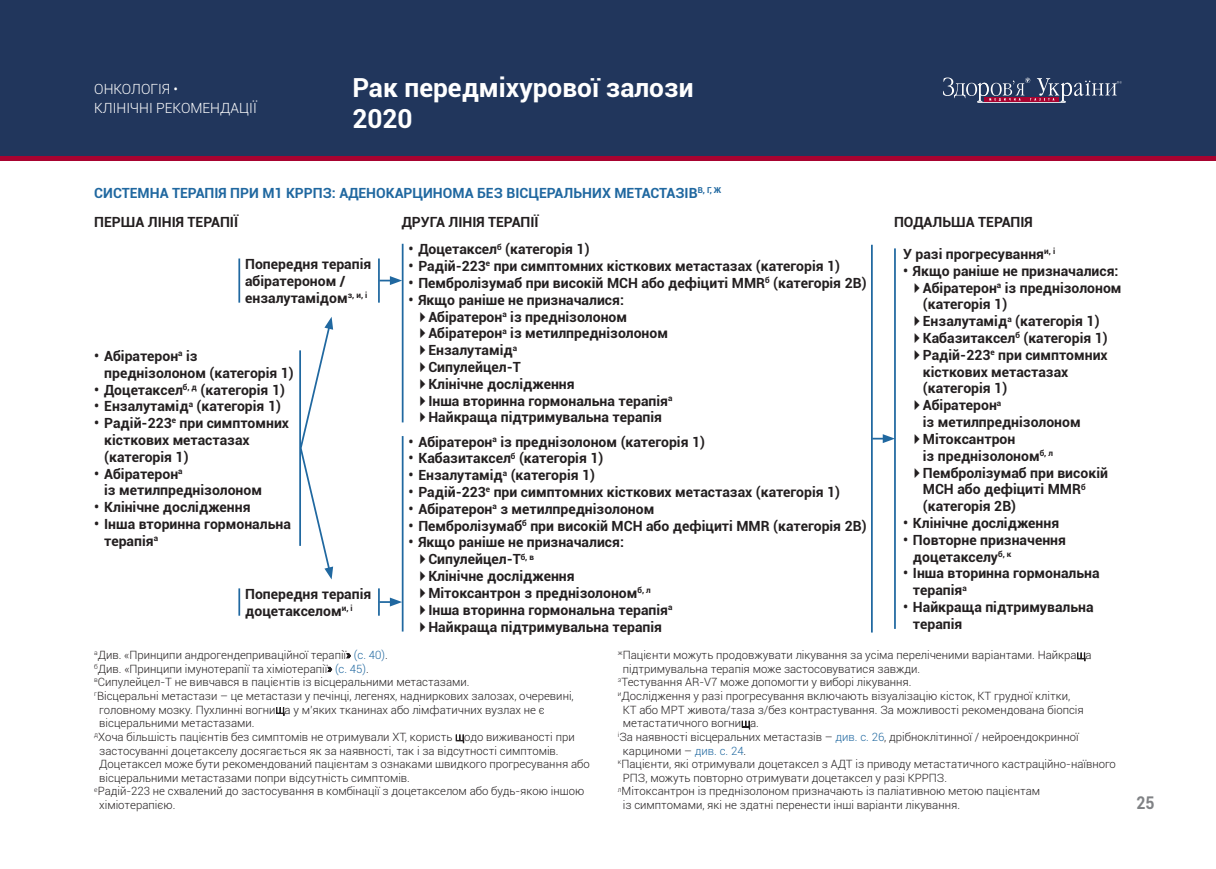
<style>
.page{position:relative;width:1216px;height:869px;background:#fff}
.page>*{position:absolute;margin:0;border:0;box-sizing:border-box;transform-origin:0 0}
.t1{font:700 26.25px/31.5px "Roboto";color:#fff}
.t2{font:700 17.5px "Roboto";color:#808285;scale:.9 1}
.txt-2{font:700 14px/16.8px "Roboto";color:#231f20}
.txt-2_subtitle-1{font:700 14px "Roboto";color:#2068a0}
.t3{font:300 14px/19.2px "Roboto";color:#fff}
.txt-1_list-1{font:300 11.38px/13.7px "Roboto";color:#231f20}
.s1{font-family:"PF Din Text Pro";font-weight:300}
.s2{font-weight:100}
.s3{color:#2068a0}
</style>
<div class="page">
<div style="left:0;top:0;width:1215px;height:156px;background:#21365c"></div>
<svg style="left:943px;top:77px;width:178px;height:25px"></svg>
<div style="left:0;top:156px;width:1215px;height:5px;background:#a80330"></div>
<svg style="left:346px;top:653px;width:4px;height:4px"></svg>
<svg style="left:328px;top:666px;width:4px;height:5px"></svg>
<svg style="left:276px;top:707px;width:8px;height:8px"></svg>
<svg style="left:456px;top:734px;width:8px;height:8px"></svg>
<svg style="left:1077px;top:652px;width:8px;height:8px"></svg>
<svg style="left:742px;top:720px;width:7px;height:9px"></svg>
<hr style="left:238px;top:258px;width:2px;height:44px;background:#2068a0">
<hr style="left:238px;top:588px;width:2px;height:27px;background:#2068a0">
<hr style="left:402px;top:244px;width:1px;height:178px;background:#2068a0">
<hr style="left:402px;top:436px;width:1px;height:195px;background:#2068a0">
<hr style="left:378px;top:258px;width:2px;height:44px;background:#2068a0">
<hr style="left:378px;top:588px;width:2px;height:27px;background:#2068a0">
<hr style="left:894px;top:248px;width:1px;height:380px;background:#2068a0">
<hr style="left:871px;top:245px;width:1px;height:387px;background:#2068a0">
<svg style="left:299px;top:317px;width:34px;height:262px"></svg>
<svg style="left:379px;top:276px;width:23px;height:9px"></svg>
<svg style="left:872px;top:434px;width:23px;height:9px"></svg>
<svg style="left:379px;top:597px;width:23px;height:9px"></svg>
<p class="t3" style="left:94px;top:79px;width:164px">ОНКОЛОГІЯ •<br>КЛІНІЧНІ РЕКОМЕНДАЦІЇ</p>
<h1 class="t1" style="left:352px;top:70px;width:342px">Рак передміхурової залози<br>2020</h1>
<p class="txt-2_subtitle-1" style="left:94px;top:183px;width:628px">СИСТЕМНА ТЕРАПІЯ ПРИ М1 КРРПЗ: АДЕНОКАРЦИНОМА БЕЗ ВІСЦЕРАЛЬНИХ МЕТАСТАЗІВ<sup>В,</sup> <sup>Г,</sup> <sup>Ж</sup></p>
<p class="txt-2" style="left:94px;top:212px;width:145px">ПЕРША ЛІНІЯ ТЕРАПІЇ</p>
<p class="txt-2" style="left:402px;top:212px;width:138px">ДРУГА ЛІНІЯ ТЕРАПІЇ</p>
<p class="txt-2" style="left:894px;top:212px;width:140px">ПОДАЛЬША ТЕРАПІЯ</p>
<p class="txt-2" style="left:245px;top:255px;width:128px">Попередня терапія абіратероном / ензалутамідом<sup>з,</sup> <sup>и,</sup> <sup>і</sup></p>
<p class="txt-2" style="left:104px;top:347px;width:191px;text-indent:-10px">• Абіратерон<sup>а</sup> із преднізолоном (категорія 1)</p>
<p class="txt-2" style="left:94px;top:380px;width:192px">• Доцетаксел<sup>б,</sup> <sup>д</sup> (категорія 1)</p>
<p class="txt-2" style="left:94px;top:397px;width:188px">• Ензалутамід<sup>а</sup> (категорія 1)</p>
<p class="txt-2" style="left:104px;top:414px;width:186px;text-indent:-10px">• Радій-223<sup>е</sup> при симптомних кісткових метастазах (категорія 1)</p>
<p class="txt-2" style="left:104px;top:464px;width:159px;text-indent:-10px">• Абіратерон<sup>а<br></sup>із метилпреднізолоном</p>
<p class="txt-2" style="left:94px;top:498px;width:158px">• Клінічне дослідження</p>
<p class="txt-2" style="left:104px;top:515px;width:188px;text-indent:-10px">• Інша вторинна гормональна терапія<sup>а</sup></p>
<p class="txt-2" style="left:245px;top:584px;width:128px">Попередня терапія доцетакселом<sup>и,</sup> <sup>і</sup></p>
<p class="txt-2" style="left:408px;top:240px;width:182px">• Доцетаксел<sup>б</sup> (категорія 1)</p>
<p class="txt-2" style="left:408px;top:257px;width:433px">• Радій-223<sup>е</sup> при симптомних кісткових метастазах (категорія 1)</p>
<p class="txt-2" style="left:408px;top:274px;width:459px">• Пембролізумаб при високій МСН або дефіциті MMR<sup>б</sup> (категорія 2В)</p>
<p class="txt-2" style="left:408px;top:290px;width:217px">• Якщо раніше не призначалися:</p>
<p class="txt-2" style="left:418px;top:307px;width:210px"><span class="s1">▶</span>Абіратерон<sup>а</sup> із преднізолоном</p>
<p class="txt-2" style="left:418px;top:324px;width:251px"><span class="s1">▶</span>Абіратерон<sup>а</sup> із метилпреднізолоном</p>
<p class="txt-2" style="left:418px;top:341px;width:100px"><span class="s1">▶</span>Ензалутамід<sup>а</sup></p>
<p class="txt-2" style="left:418px;top:358px;width:104px"><span class="s1">▶</span>Сипулейцел-Т</p>
<p class="txt-2" style="left:418px;top:374px;width:158px"><span class="s1">▶</span>Клінічне дослідження</p>
<p class="txt-2" style="left:418px;top:391px;width:255px"><span class="s1">▶</span>Інша вторинна гормональна терапія<sup>а</sup></p>
<p class="txt-2" style="left:418px;top:408px;width:245px"><span class="s1">▶</span>Найкраща підтримувальна терапія</p>
<p class="txt-2" style="left:408px;top:432px;width:298px">• Абіратерон<sup>а</sup> із преднізолоном (категорія 1)</p>
<p class="txt-2" style="left:408px;top:449px;width:196px">• Кабазитаксел<sup>б</sup> (категорія 1)</p>
<p class="txt-2" style="left:408px;top:466px;width:188px">• Ензалутамід<sup>а</sup> (категорія 1)</p>
<p class="txt-2" style="left:408px;top:483px;width:433px">• Радій-223<sup>е</sup> при симптомних кісткових метастазах (категорія 1)</p>
<p class="txt-2" style="left:408px;top:499px;width:247px">• Абіратерон<sup>а</sup> з метилпреднізолоном</p>
<p class="txt-2" style="left:408px;top:516px;width:459px">• Пембролізумаб<sup>б</sup> при високій МСН або дефіциті MMR (категорія 2В)</p>
<p class="txt-2" style="left:408px;top:533px;width:217px">• Якщо раніше не призначалися:</p>
<p class="txt-2" style="left:418px;top:550px;width:117px"><span class="s1">▶</span>Сипулейцел-T<sup>б,</sup> <sup>в</sup></p>
<p class="txt-2" style="left:418px;top:567px;width:158px"><span class="s1">▶</span>Клінічне дослідження</p>
<p class="txt-2" style="left:418px;top:583px;width:234px"><span class="s1">▶</span>Мітоксантрон з преднізолоном<sup>б,</sup> <sup>л</sup></p>
<p class="txt-2" style="left:418px;top:600px;width:255px"><span class="s1">▶</span>Інша вторинна гормональна терапія<sup>а</sup></p>
<p class="txt-2" style="left:418px;top:617px;width:245px"><span class="s1">▶</span>Найкраща підтримувальна терапія</p>
<p class="txt-2" style="left:903px;top:245px;width:154px">У разі прогресування<sup>и,</sup> <sup>і</sup></p>
<p class="txt-2" style="left:903px;top:262px;width:217px">• Якщо раніше не призначалися:</p>
<p class="txt-2" style="left:922px;top:278px;width:200px;text-indent:-10px"><span class="s1">▶</span>Абіратерон<sup>а</sup> із преднізолоном (категорія 1)</p>
<p class="txt-2" style="left:912px;top:312px;width:188px"><span class="s1">▶</span>Ензалутамід<sup>а</sup> (категорія 1)</p>
<p class="txt-2" style="left:912px;top:329px;width:196px"><span class="s1">▶</span>Кабазитаксел<sup>б</sup> (категорія 1)</p>
<p class="txt-2" style="left:922px;top:346px;width:186px;text-indent:-10px"><span class="s1">▶</span>Радій-223<sup>е</sup> при симптомних кісткових метастазах (категорія 1)</p>
<p class="txt-2" style="left:922px;top:396px;width:159px;text-indent:-10px"><span class="s1">▶</span>Абіратерон<sup>а<br></sup>із метилпреднізолоном</p>
<p class="txt-2" style="left:922px;top:430px;width:132px;text-indent:-10px"><span class="s1">▶</span>Мітоксантрон<br>із преднізолоном<sup>б,</sup> <sup>л</sup></p>
<p class="txt-2" style="left:922px;top:463px;width:187px;text-indent:-10px"><span class="s1">▶</span>Пембролізумаб при високій<br>МСН або дефіциті MMR<sup>б </sup>(категорія 2В)</p>
<p class="txt-2" style="left:903px;top:514px;width:158px">• Клінічне дослідження</p>
<p class="txt-2" style="left:912px;top:530px;width:155px;text-indent:-10px">• Повторне призначення доцетакселу<sup>б,</sup> <sup>к</sup></p>
<p class="txt-2" style="left:912px;top:564px;width:188px;text-indent:-10px">• Інша вторинна гормональна терапія<sup>а</sup></p>
<p class="txt-2" style="left:912px;top:598px;width:182px;text-indent:-10px">• Найкраща підтримувальна терапія</p>
<p class="txt-1_list-1" style="left:94px;top:647px;width:295px"><sup>а</sup>Див. «Принципи андрогендеприваційної терапії<span class="s2">»</span> <span class="s3">(с. 40)</span>.</p>
<p class="txt-1_list-1" style="left:94px;top:661px;width:276px"><sup>б</sup>Див. «Принципи імунотерапії та хіміотерапії<span class="s2">»</span> <span class="s3">(с. 45)</span>.</p>
<p class="txt-1_list-1" style="left:94px;top:674px;width:377px"><sup>в</sup>Сипулейцел-Т не вивчався в пацієнтів із вісцеральними метастазами.</p>
<p class="txt-1_list-1" style="left:99px;top:688px;width:476px;text-indent:-5px"><sup>г</sup>Вісцеральні метастази – це метастази у печінці, легенях, надниркових залозах, очеревині, головному мозку. Пухлинні вогни<span class="s2">щ</span>а у м’яких тканинах або лімфатичних вузлах не є вісцеральними метастазами.</p>
<p class="txt-1_list-1" style="left:99px;top:729px;width:492px;text-indent:-5px"><sup>д</sup>Хоча більшість пацієнтів без симптомів не отримували ХТ, користь <span class="s2">щ</span>одо виживаності при застосуванні доцетакселу досягається як за наявності, так і за відсутності симптомів.<br>Доцетаксел може бути рекомендований пацієнтам з ознаками швидкого прогресування або вісцеральними метастазами попри відсутність симптомів.</p>
<p class="txt-1_list-1" style="left:99px;top:783px;width:486px;text-indent:-5px"><sup>е</sup>Радій-223 не схвалений до застосування в комбінації з доцетакселом або будь-якою іншою хіміотерапією.</p>
<p class="txt-1_list-1" style="left:623px;top:647px;width:470px;text-indent:-5px"><sup>ж</sup>Пацієнти можуть продовжувати лікування за усіма переліченими варіантами. Найкра<span class="s2">щ</span>а підтримувальна терапія може застосовуватися завжди.</p>
<p class="txt-1_list-1" style="left:618px;top:674px;width:295px"><sup>з</sup>Тестування AR-V7 може допомогти у виборі лікування.</p>
<p class="txt-1_list-1" style="left:623px;top:688px;width:462px;text-indent:-5px"><sup>и</sup>Дослідження у разі прогресування включають візуалізацію кісток, КТ грудної клітки,<br>КТ або МРТ живота/таза з/без контрастування. За можливості рекомендована біопсія метастатичного вогни<span class="s2">щ</span>а.</p>
<p class="txt-1_list-1" style="left:623px;top:729px;width:457px;text-indent:-5px"><sup>і</sup>За наявності вісцеральних метастазів – <span class="s3">див. с. 26</span>, дрібноклітинної / нейроендокринної карциноми – <span class="s3">див. с. 24</span>.</p>
<p class="txt-1_list-1" style="left:623px;top:756px;width:494px;text-indent:-5px"><sup>к</sup>Пацієнти, які отримували доцетаксел з АДТ із приводу метастатичного кастраційно-наївного<br>РПЗ, можуть повторно отримувати доцетаксел у разі КРРПЗ.</p>
<p class="txt-1_list-1" style="left:623px;top:783px;width:419px;text-indent:-5px"><sup>л</sup>Мітоксантрон із преднізолоном призначають із паліативною метою пацієнтам із симптомами, які не здатні перенести інші варіанти лікування.</p>
<p class="t2" style="left:1136px;top:790px;width:22px">25</p>
</div>
